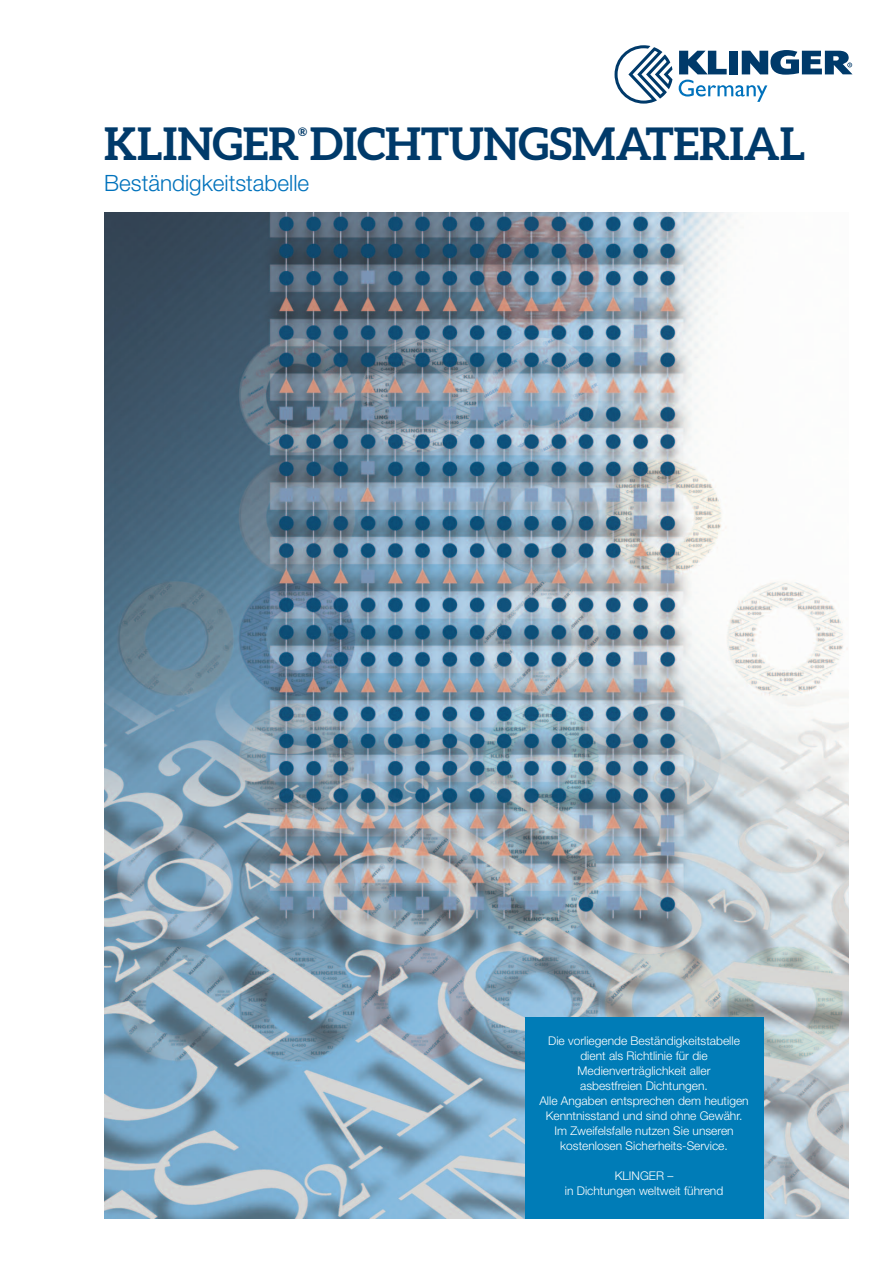
<style>
.page{position:relative;width:893px;height:1263px;background:#fff}
.page>*{position:absolute;margin:0;border:0;box-sizing:border-box;transform-origin:0 0}
.t1{font:700 45px "Aleo";letter-spacing:-.01em;color:#003a6a}
.t2{font:300 22.5px "Helvetica Neue LT Pro";color:#0072bc}
.t3{font:300 12px/15px "Helvetica Neue LT Pro";color:#fff;text-align:center}
.t4{font:700 11.7px "Aleo";color:#003a6a}
</style>
<div class="page">
<svg style="left:614px;top:45px;width:58px;height:59px"></svg>
<svg style="left:679px;top:50px;width:173px;height:52px"></svg>
<img style="left:104px;top:213px;width:744px;height:1005px">
<div style="left:525px;top:1017px;width:238px;height:201px;background:#007cb7"></div>
<h1 class="t1" style="left:104px;top:118px;width:702px">KLINGER DICHTUNGSMATERIAL</h1>
<p class="t4" style="left:298px;top:125px;width:11px">®</p>
<h2 class="t2" style="left:104px;top:175px;width:207px">Beständigkeitstabelle</h2>
<p class="t3" style="left:539px;top:1034px;width:211px">Die vorliegende Beständigkeitstabelle dient als Richtlinie für die Medienverträglichkeit aller<br>asbestfreien Dichtungen.<br>Alle Angaben entsprechen dem heutigen Kenntnisstand und sind ohne Gewähr.<br>Im Zweifelsfalle nutzen Sie unseren kostenlosen Sicherheits-Service.</p>
<p class="t3" style="left:565px;top:1169px;width:160px">KLINGER –<br>in Dichtungen weltweit führend</p>
</div>
